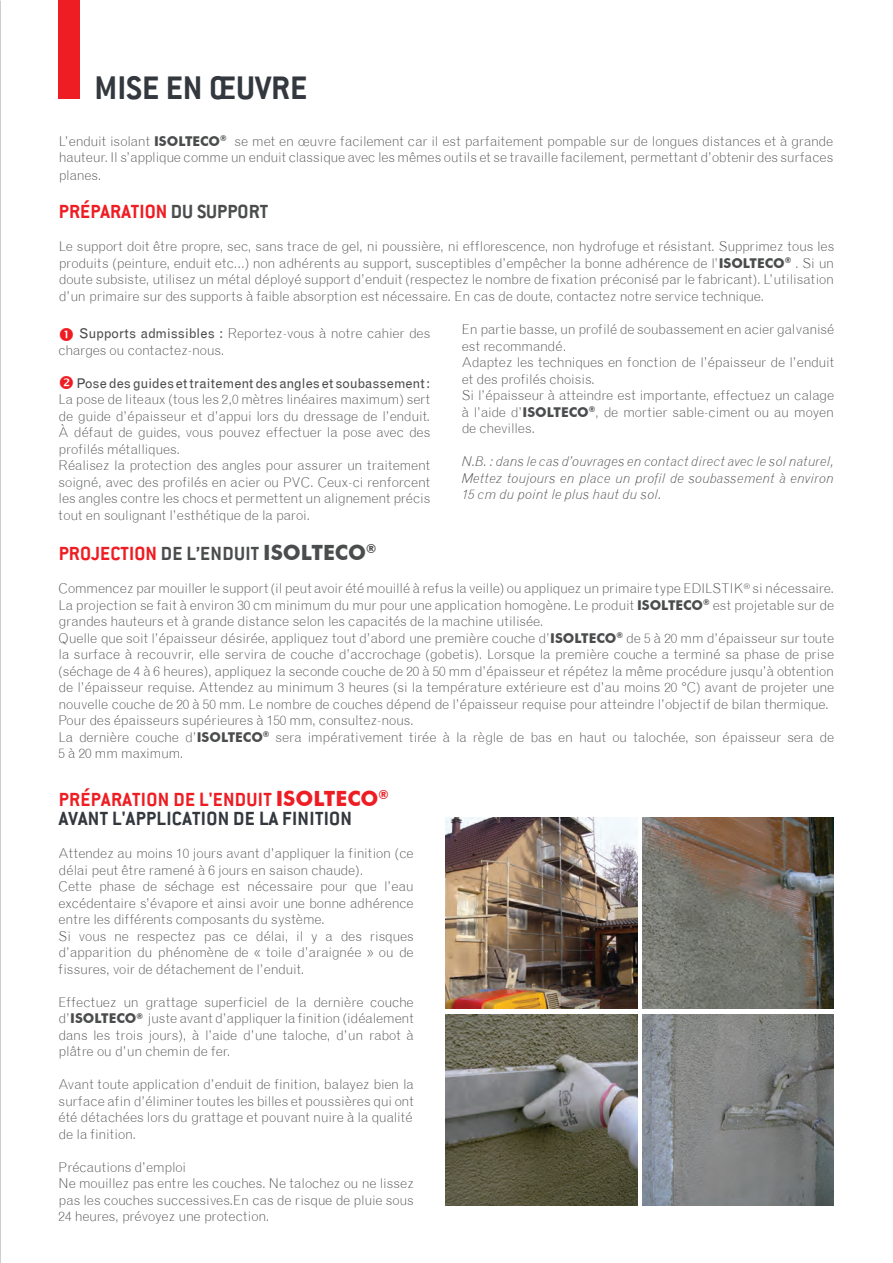
<style>
.page{position:relative;width:893px;height:1263px;background:#fff}
.page>*{position:absolute;margin:0;border:0;box-sizing:border-box;transform-origin:0 0}
.t1{font:700 36px "Conduit ITC";color:#33383f}
.t2{font:700 21px "Conduit ITC";letter-spacing:.005em;color:#ee1d23}
.t3{font:700 21px "Conduit ITC";letter-spacing:.015em;color:#33383f}
.t4{font:300 13.5px/16.5px "Grotesque";letter-spacing:-.01em;color:#4b4c4d;text-align:justify}
.t5{font:italic 300 13.5px/16.5px "Grotesque";color:#4b4c4d}
.t6{font:13.5px "Grotesque";letter-spacing:-.005em;color:#4b4c4d}
.s1{font-family:"Futura BT";font-weight:700}
.s2{color:#4b4c4d}
.s3{font-weight:400}
.s4{font-family:"Futura BT";color:#4b4c4d}
.s5{font-family:"Futura BT"}
</style>
<div class="page">
<div style="left:59px;top:0;width:21px;height:99px;background:#ee1d23"></div>
<img style="left:642px;top:1014px;width:191px;height:192px">
<img style="left:446px;top:1015px;width:191px;height:191px">
<img style="left:446px;top:817px;width:191px;height:192px">
<img style="left:642px;top:817px;width:191px;height:192px">
<p class="t1" style="left:94px;top:66px;width:215px">MISE EN ŒUVRE</p>
<p class="t4" style="left:59px;top:133px;width:776px">L’enduit isolant <span class="s1">ISOLTECO</span><sup>®</sup> se met en œuvre facilement car il est parfaitement pompable sur de longues distances et à grande hauteur. Il s’applique comme un enduit classique avec les mêmes outils et se travaille facilement, permettant d’obtenir des surfaces</p>
<p class="t4" style="left:59px;top:167px;width:44px">planes.</p>
<p class="t2" style="left:59px;top:199px;width:211px">PRÉPARATION <span class="s2">DU SUPPORT</span></p>
<p class="t4" style="left:59px;top:238px;width:777px">Le support doit être propre, sec, sans trace de gel, ni poussière, ni efflorescence, non hydrofuge et résistant. Supprimez tous les produits (peinture, enduit etc...) non adhérents au support, susceptibles d’empêcher la bonne adhérence de l’<span class="s1">ISOLTECO</span><sup>®</sup> . Si un doute subsiste, utilisez un métal déployé support d’enduit (respectez le nombre de fixation préconisé par le fabricant). L’utilisation d’un primaire sur des supports à faible absorption est nécessaire. En cas de doute, contactez notre service technique.</p>
<p class="t4" style="left:59px;top:325px;width:373px;text-indent:21px"><span class="s3">Supports admissibles :</span> Reportez-vous à notre cahier des charges ou contactez-nous.</p>
<p class="t6" style="left:76px;top:375px;width:355px">Pose des guides et traitement des angles et soubassement :</p>
<p class="t4" style="left:59px;top:391px;width:373px">La pose de liteaux (tous les 2,0 mètres linéaires maximum) sert de guide d’épaisseur et d’appui lors du dressage de l’enduit.<br>À défaut de guides, vous pouvez effectuer la pose avec des profilés métalliques.</p>
<p class="t4" style="left:59px;top:457px;width:373px">Réalisez la protection des angles pour assurer un traitement soigné, avec des profilés en acier ou PVC. Ceux-ci renforcent les angles contre les chocs et permettent un alignement précis tout en soulignant l’esthétique de la paroi.</p>
<p class="t4" style="left:462px;top:321px;width:374px">En partie basse, un profilé de soubassement en acier galvanisé est recommandé.</p>
<p class="t4" style="left:462px;top:354px;width:374px">Adaptez les techniques en fonction de l’épaisseur de l’enduit et des profilés choisis.</p>
<p class="t4" style="left:462px;top:387px;width:374px">Si l’épaisseur à atteindre est importante, effectuez un calage à l’aide d’<span class="s1">ISOLTECO</span><sup>®</sup>, de mortier sable-ciment ou au moyen de chevilles.</p>
<p class="t5" style="left:462px;top:453px;width:374px">N.B. : dans le cas d’ouvrages en contact direct avec le sol naturel,<br>Mettez toujours en place un profil de soubassement à environ</p>
<p class="t5" style="left:462px;top:486px;width:202px">15 cm du point le plus haut du sol.</p>
<p class="t2" style="left:59px;top:541px;width:319px">PROJECTION <span class="s2">DE L’ENDUIT</span> <span class="s4">ISOLTECO</span><sup>®</sup></p>
<p class="t4" style="left:59px;top:580px;width:777px">Commencez par mouiller le support (il peut avoir été mouillé à refus la veille) ou appliquez un primaire type EDILSTIK<sup>®</sup> si nécessaire.</p>
<p class="t4" style="left:59px;top:597px;width:777px">La projection se fait à environ 30 cm minimum du mur pour une application homogène. Le produit <span class="s1">ISOLTECO</span><sup>®</sup> est projetable sur de grandes hauteurs et à grande distance selon les capacités de la machine utilisée.</p>
<p class="t4" style="left:59px;top:630px;width:777px">Quelle que soit l’épaisseur désirée, appliquez tout d’abord une première couche d’<span class="s1">ISOLTECO</span><sup>®</sup> de 5 à 20 mm d’épaisseur sur toute la surface à recouvrir, elle servira de couche d’accrochage (gobetis). Lorsque la première couche a terminé sa phase de prise (séchage de 4 à 6 heures), appliquez la seconde couche de 20 à 50 mm d’épaisseur et répétez la même procédure jusqu’à obtention de l’épaisseur requise. Attendez au minimum 3 heures (si la température extérieure est d’au moins 20 °C) avant de projeter une nouvelle couche de 20 à 50 mm. Le nombre de couches dépend de l’épaisseur requise pour atteindre l’objectif de bilan thermique.</p>
<p class="t4" style="left:59px;top:712px;width:357px">Pour des épaisseurs supérieures à 150 mm, consultez-nous.</p>
<p class="t4" style="left:59px;top:729px;width:777px">La dernière couche d’<span class="s1">ISOLTECO</span><sup>®</sup> sera impérativement tirée à la règle de bas en haut ou talochée, son épaisseur sera de</p>
<p class="t4" style="left:59px;top:745px;width:126px">5 à 20 mm maximum.</p>
<p class="t2" style="left:59px;top:787px;width:331px">PRÉPARATION DE L'ENDUIT <span class="s5">ISOLTECO</span><sup>®</sup></p>
<p class="t3" style="left:59px;top:806px;width:295px">AVANT L'APPLICATION DE LA FINITION</p>
<p class="t4" style="left:59px;top:845px;width:357px">Attendez au moins 10 jours avant d’appliquer la finition (ce délai peut être ramené à 6 jours en saison chaude).</p>
<p class="t4" style="left:59px;top:878px;width:357px">Cette phase de séchage est nécessaire pour que l’eau excédentaire s’évapore et ainsi avoir une bonne adhérence entre les différents composants du système.</p>
<p class="t4" style="left:59px;top:928px;width:357px">Si vous ne respectez pas ce délai, il y a des risques d’apparition du phénomène de « toile d’araignée » ou de fissures, voir de détachement de l’enduit.</p>
<p class="t4" style="left:59px;top:994px;width:357px">Effectuez un grattage superficiel de la dernière couche d’<span class="s1">ISOLTECO</span><sup>®</sup> juste avant d’appliquer la finition (idéalement dans les trois jours), à l’aide d’une taloche, d’un rabot à plâtre ou d’un chemin de fer.</p>
<p class="t4" style="left:59px;top:1076px;width:357px">Avant toute application d’enduit de finition, balayez bien la surface afin d’éliminer toutes les billes et poussières qui ont été détachées lors du grattage et pouvant nuire à la qualité</p>
<p class="t4" style="left:59px;top:1126px;width:79px">de la finition.</p>
<p class="t4" style="left:59px;top:1159px;width:129px">Précautions d’emploi</p>
<p class="t4" style="left:59px;top:1175px;width:357px">Ne mouillez pas entre les couches. Ne talochez ou ne lissez pas les couches successives.En cas de risque de pluie sous 24 heures, prévoyez une protection.</p>
</div>
